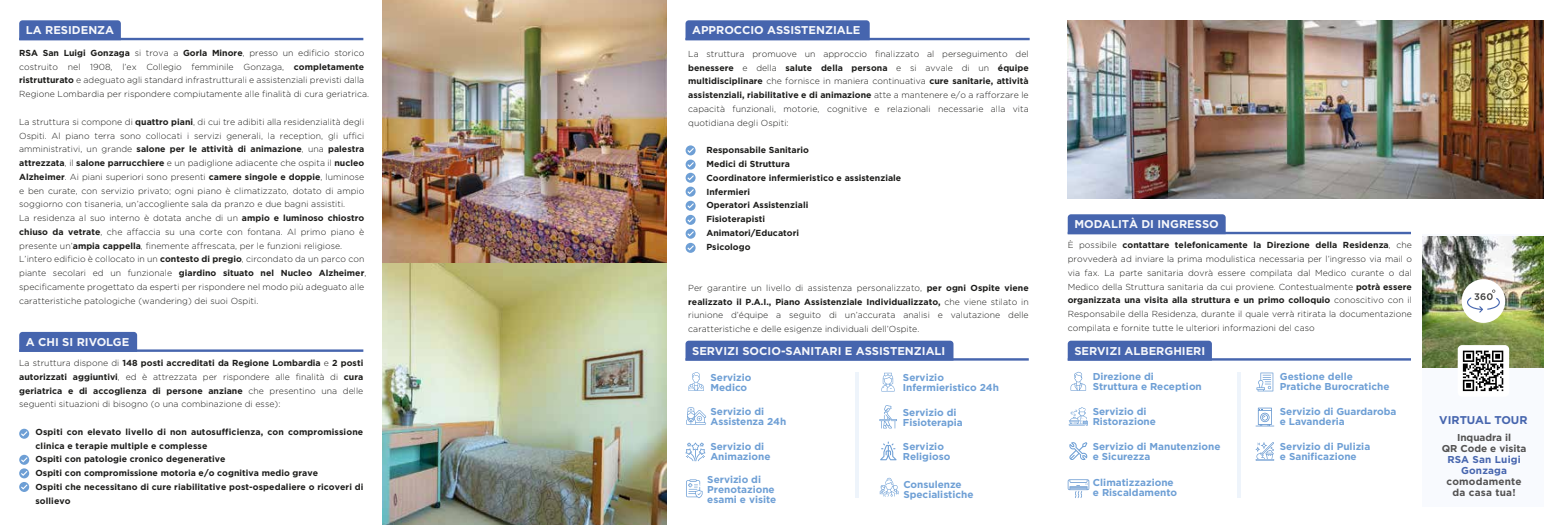
<style>
.page{position:relative;width:1563px;height:525px;background:#fff}
.page>*{position:absolute;margin:0;border:0;box-sizing:border-box;transform-origin:0 0}
.t1{font:700 11.25px "Gotham";color:rgb(255 255 255/.95)}
.t2{font:700 11.25px "Gotham";color:#4665ae}
.t3{font:700 10px/10px "Gotham";color:#6e9fd5}
.t4{font:700 10px/10px "Gotham";color:#6e9fd5}
.t5{font:700 10px/11.1px "Gotham";color:#535252;text-align:center}
.t6{font:700 10px/11.1px "Gotham";letter-spacing:.02em;color:#535252;text-align:center}
.t7{font:700 10px/11.1px "Gotham";letter-spacing:.02em;color:#4665ae;text-align:center}
.t8{font:300 8.75px/13.8px "Gotham";letter-spacing:.005em;color:#1d1d1b;text-align:justify}
.t9{font:700 8.75px/13.8px "Gotham";letter-spacing:.005em;color:#1d1d1b}
.s1{font-weight:700}
</style>
<div class="page">
<img style="left:1068px;top:20px;width:476px;height:178px">
<div style="left:1423px;top:234px;width:121px;height:273px;background:#f8fafe"></div>
<img style="left:1423px;top:236px;width:121px;height:131px">
<div style="left:1457px;top:345px;width:52px;height:51px;background:#fff;border-radius:4px"></div>
<div style="left:1461px;top:279px;width:44px;height:44px;background:#fff;border-radius:50%"></div>
<svg style="left:1467px;top:289px;width:32px;height:23px"></svg>
<svg style="left:1067px;top:214px;width:344px;height:20px"></svg>
<img style="left:382px;top:0;width:284px;height:524px">
<svg style="left:685px;top:145px;width:10px;height:10px"></svg>
<svg style="left:687px;top:148px;width:7px;height:5px"></svg>
<svg style="left:685px;top:173px;width:10px;height:10px"></svg>
<svg style="left:687px;top:175px;width:7px;height:5px"></svg>
<svg style="left:685px;top:186px;width:10px;height:10px"></svg>
<svg style="left:687px;top:189px;width:7px;height:5px"></svg>
<svg style="left:685px;top:201px;width:10px;height:10px"></svg>
<svg style="left:687px;top:203px;width:7px;height:5px"></svg>
<svg style="left:685px;top:215px;width:10px;height:10px"></svg>
<svg style="left:687px;top:217px;width:7px;height:5px"></svg>
<svg style="left:685px;top:228px;width:10px;height:10px"></svg>
<svg style="left:687px;top:231px;width:7px;height:5px"></svg>
<svg style="left:685px;top:243px;width:10px;height:10px"></svg>
<svg style="left:687px;top:245px;width:7px;height:5px"></svg>
<svg style="left:685px;top:159px;width:10px;height:10px"></svg>
<svg style="left:687px;top:162px;width:7px;height:5px"></svg>
<svg style="left:685px;top:20px;width:344px;height:20px"></svg>
<svg style="left:19px;top:20px;width:344px;height:20px"></svg>
<svg style="left:19px;top:332px;width:344px;height:19px"></svg>
<svg style="left:1067px;top:340px;width:344px;height:20px"></svg>
<svg style="left:685px;top:340px;width:344px;height:20px"></svg>
<svg style="left:881px;top:372px;width:13px;height:19px"></svg>
<svg style="left:685px;top:442px;width:20px;height:19px"></svg>
<svg style="left:688px;top:372px;width:16px;height:18px"></svg>
<svg style="left:686px;top:407px;width:20px;height:17px"></svg>
<svg style="left:879px;top:405px;width:18px;height:23px"></svg>
<svg style="left:880px;top:441px;width:16px;height:19px"></svg>
<hr style="left:855px;top:372px;width:4px;height:125px;background:#eef4fb">
<svg style="left:1256px;top:372px;width:17px;height:19px"></svg>
<svg style="left:1070px;top:371px;width:16px;height:19px"></svg>
<svg style="left:1069px;top:442px;width:19px;height:18px"></svg>
<svg style="left:1255px;top:442px;width:19px;height:18px"></svg>
<svg style="left:1069px;top:407px;width:19px;height:18px"></svg>
<svg style="left:1255px;top:407px;width:19px;height:19px"></svg>
<hr style="left:1237px;top:372px;width:4px;height:125px;background:#eef4fb">
<svg style="left:1067px;top:479px;width:22px;height:19px"></svg>
<svg style="left:19px;top:428px;width:10px;height:10px"></svg>
<svg style="left:21px;top:431px;width:6px;height:5px"></svg>
<svg style="left:19px;top:468px;width:10px;height:10px"></svg>
<svg style="left:21px;top:470px;width:6px;height:5px"></svg>
<svg style="left:19px;top:481px;width:10px;height:10px"></svg>
<svg style="left:21px;top:484px;width:6px;height:5px"></svg>
<svg style="left:19px;top:454px;width:10px;height:10px"></svg>
<svg style="left:21px;top:457px;width:7px;height:5px"></svg>
<svg style="left:1463px;top:350px;width:40px;height:41px"></svg>
<svg style="left:686px;top:479px;width:16px;height:19px"></svg>
<svg style="left:880px;top:477px;width:18px;height:19px"></svg>
<p class="t1" style="left:26px;top:24px;width:90px">LA RESIDENZA</p>
<p class="t8" style="left:19px;top:46px;width:352px;text-align:left"><span class="s1">RSA San Luigi Gonzaga</span> si trova a <span class="s1">Gorla Minore</span>, presso un edificio storico costruito nel 1908, l’ex Collegio femminile Gonzaga, <span class="s1">completamente ristrutturato</span> e adeguato agli standard infrastrutturali e assistenziali previsti dalla Regione Lombardia per rispondere compiutamente alle finalità di cura geriatrica.</p>
<p class="t8" style="left:19px;top:115px;width:349px;text-align:left">La struttura si compone di <span class="s1">quattro piani</span>, di cui tre adibiti alla residenzialità degli Ospiti. Al piano terra sono collocati i servizi generali, la reception, gli uffici amministrativi, un grande <span class="s1">salone per le attività di animazione</span>, una <span class="s1">palestra attrezzata</span>, il <span class="s1">salone parrucchiere</span> e un padiglione adiacente che ospita il <span class="s1">nucleo Alzheimer</span>. Ai piani superiori sono presenti <span class="s1">camere singole e doppie</span>, luminose e ben curate, con servizio privato; ogni piano è climatizzato, dotato di ampio soggiorno con tisaneria, un’accogliente sala da pranzo e due bagni assistiti.<br>La residenza al suo interno è dotata anche di un <span class="s1">ampio e luminoso chiostro chiuso da vetrate</span>, che affaccia su una corte con fontana. Al primo piano è presente un’<span class="s1">ampia cappella</span>, finemente affrescata, per le funzioni religiose.<br>L’intero edificio è collocato in un <span class="s1">contesto di pregio</span>, circondato da un parco con piante secolari ed un funzionale <span class="s1">giardino situato nel Nucleo Alzheimer</span>, specificamente progettato da esperti per rispondere nel modo più adeguato alle caratteristiche patologiche (wandering) dei suoi Ospiti.</p>
<p class="t1" style="left:26px;top:335px;width:105px">A CHI SI RIVOLGE</p>
<p class="t8" style="left:19px;top:356px;width:346px">La struttura dispone di <span class="s1">148 posti accreditati da Regione Lombardia</span> e <span class="s1">2 posti autorizzati aggiuntivi</span>, ed è attrezzata per rispondere alle finalità di <span class="s1">cura geriatrica e di accoglienza di persone anziane</span> che presentino una delle seguenti situazioni di bisogno (o una combinazione di esse):</p>
<p class="t9" style="left:35px;top:424px;width:329px">Ospiti con elevato livello di non autosufficienza, con compromissione clinica e terapie multiple e complesse<br>Ospiti con patologie cronico degenerative<br>Ospiti con compromissione motoria e/o cognitiva medio grave<br>Ospiti che necessitano di cure riabilitative post-ospedaliere o ricoveri di sollievo</p>
<p class="t1" style="left:692px;top:24px;width:170px">APPROCCIO ASSISTENZIALE</p>
<p class="t8" style="left:688px;top:47px;width:342px">La struttura promuove un approccio finalizzato al perseguimento del <span class="s1">benessere</span> e della <span class="s1">salute della persona</span> e si avvale di un <span class="s1">équipe multidisciplinare</span> che fornisce in maniera continuativa <span class="s1">cure sanitarie, attività assistenziali, riabilitative e di animazione</span> atte a mantenere e/o a rafforzare le capacità funzionali, motorie, cognitive e relazionali necessarie alla vita quotidiana degli Ospiti:</p>
<p class="t9" style="left:706px;top:143px;width:196px">Responsabile Sanitario<br>Medici di Struttura<br>Coordinatore infermieristico e assistenziale<br>Infermieri<br>Operatori Assistenziali<br>Fisioterapisti<br>Animatori/Educatori<br>Psicologo</p>
<p class="t8" style="left:688px;top:281px;width:342px">Per garantire un livello di assistenza personalizzato, <span class="s1">per ogni Ospite viene realizzato il P.A.I., Piano Assistenziale Individualizzato,</span> che viene stilato in riunione d’équipe a seguito di un’accurata analisi e valutazione delle caratteristiche e delle esigenze individuali dell’Ospite.</p>
<p class="t1" style="left:1074px;top:218px;width:146px">MODALITÀ DI INGRESSO</p>
<p class="t8" style="left:1067px;top:238px;width:346px">È possibile <span class="s1">contattare telefonicamente la Direzione della Residenza</span>, che provvederà ad inviare la prima modulistica necessaria per l’ingresso via mail o via fax. La parte sanitaria dovrà essere compilata dal Medico curante o dal Medico della Struttura sanitaria da cui proviene. Contestualmente <span class="s1">potrà essere organizzata una visita alla struttura e un primo colloquio</span> conoscitivo con il Responsabile della Residenza, durante il quale verrà ritirata la documentazione compilata e fornite tutte le ulteriori informazioni del caso</p>
<p class="t1" style="left:692px;top:344px;width:255px">SERVIZI SOCIO-SANITARI E ASSISTENZIALI</p>
<p class="t1" style="left:1074px;top:344px;width:132px">SERVIZI ALBERGHIERI</p>
<p class="t4" style="left:903px;top:371px;width:97px">Servizio<br>Infermieristico 24h</p>
<p class="t3" style="left:1092px;top:371px;width:111px">Direzione di<br>Struttura e Reception</p>
<p class="t3" style="left:1280px;top:371px;width:111px">Gestione delle<br>Pratiche Burocratiche</p>
<p class="t3" style="left:1092px;top:406px;width:65px">Servizio di<br>Ristorazione</p>
<p class="t3" style="left:1280px;top:440px;width:92px">Servizio di Pulizia e Sanificazione</p>
<p class="t4" style="left:710px;top:371px;width:43px">Servizio<br>Medico</p>
<p class="t4" style="left:710px;top:406px;width:77px">Servizio di<br>Assistenza 24h</p>
<p class="t4" style="left:903px;top:407px;width:61px">Servizio di<br>Fisioterapia</p>
<p class="t4" style="left:903px;top:441px;width:49px">Servizio<br>Religioso</p>
<p class="t3" style="left:1280px;top:406px;width:118px">Servizio di Guardaroba e Lavanderia</p>
<p class="t3" style="left:1092px;top:440px;width:129px">Servizio di Manutenzione e Sicurezza</p>
<p class="t4" style="left:710px;top:441px;width:62px">Servizio di<br>Animazione</p>
<p class="t4" style="left:707px;top:473px;width:70px">Servizio di<br>Prenotazione esami e visite</p>
<p class="t4" style="left:903px;top:479px;width:72px">Consulenze<br>Specialistiche</p>
<p class="t3" style="left:1093px;top:476px;width:86px">Climatizzazione e Riscaldamento</p>
<p class="t2" style="left:1439px;top:413px;width:90px">VIRTUAL TOUR</p>
<p class="t5" style="left:1441px;top:431px;width:86px">Inquadra il<br>QR Code e visita</p>
<p class="t7" style="left:1447px;top:453px;width:75px">RSA San Luigi<br>Gonzaga</p>
<p class="t6" style="left:1446px;top:475px;width:77px">comodamente da casa tua!</p>
</div>
